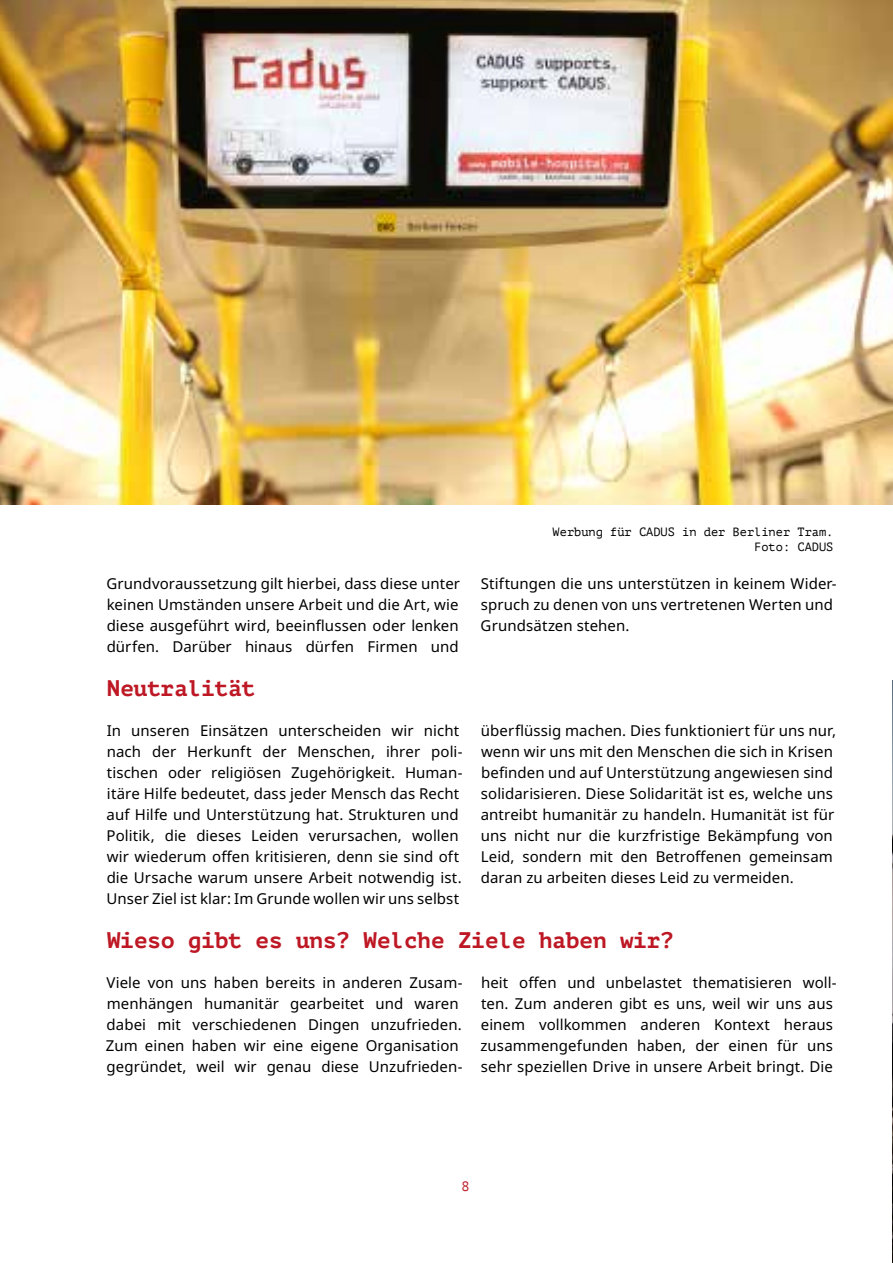
<style>
.page{position:relative;width:893px;height:1263px;background:#fff}
.page>*{position:absolute;margin:0;border:0;box-sizing:border-box;transform-origin:0 0}
.t1{font:700 22.5px "PT Mono";color:#bd1824}
.t2{font:15px/21px "Noto Sans";letter-spacing:.005em;color:#000}
.t3{font:13.5px "PT Mono";color:#bd1824}
.t4{font:12px/14.4px "PT Mono";color:#000;text-align:right}
</style>
<div class="page">
<img style="left:0;top:0;width:892px;height:505px">
<img style="left:892px;top:681px;width:1px;height:582px">
<p class="t4" style="left:553px;top:525px;width:282px">Werbung für CADUS in der Berliner Tram.<br>Foto: CADUS</p>
<p class="t2" style="left:106px;top:573px;width:355px;text-align:justify">Grundvoraussetzung gilt hierbei, dass diese unter keinen Umständen unsere Arbeit und die Art, wie diese ausgeführt wird, beeinflussen oder lenken dürfen. Darüber hinaus dürfen Firmen und</p>
<p class="t2" style="left:481px;top:573px;width:358px">Stiftungen die uns unterstützen in keinem Wider&shy;spruch zu denen von uns vertretenen Werten und<br>Grundsätzen stehen.</p>
<h1 class="t1" style="left:107px;top:675px;width:150px">Neutralität</h1>
<p class="t2" style="left:107px;top:720px;width:357px">In unseren Einsätzen unterscheiden wir nicht nach der Herkunft der Menschen, ihrer poli&shy;tischen oder religiösen Zugehörigkeit. Human&shy;itäre Hilfe bedeutet, dass jeder Mensch das Recht auf Hilfe und Unterstützung hat. Strukturen und Politik, die dieses Leiden verursachen, wollen wir wiederum offen kritisieren, denn sie sind oft die Ursache warum unsere Arbeit notwendig ist.<br>Unser Ziel ist klar: Im Grunde wollen wir uns selbst</p>
<p class="t2" style="left:481px;top:720px;width:357px">überflüssig machen. Dies funktioniert für uns nur, wenn wir uns mit den Menschen die sich in Krisen befinden und auf Unterstützung angewiesen sind solidarisieren. Diese Solidarität ist es, welche uns antreibt humanitär zu handeln. Humanität ist für uns nicht nur die kurzfristige Bekämpfung von Leid, sondern mit den Betroffenen gemeinsam daran zu arbeiten dieses Leid zu vermeiden.</p>
<h1 class="t1" style="left:107px;top:927px;width:569px">Wieso gibt es uns? Welche Ziele haben wir?</h1>
<p class="t2" style="left:106px;top:972px;width:358px">Viele von uns haben bereits in anderen Zusam&shy;menhängen humanitär gearbeitet und waren dabei mit verschiedenen Dingen unzufrieden.<br>Zum einen haben wir eine eigene Organisation gegründet, weil wir genau diese Unzufrieden-</p>
<p class="t2" style="left:480px;top:972px;width:358px">heit offen und unbelastet thematisieren woll&shy;ten. Zum anderen gibt es uns, weil wir uns aus einem vollkommen anderen Kontext heraus zusammengefunden haben, der einen für uns sehr speziellen Drive in unsere Arbeit bringt. Die</p>
<p class="t3" style="left:462px;top:1178px;width:10px">8</p>
</div>
